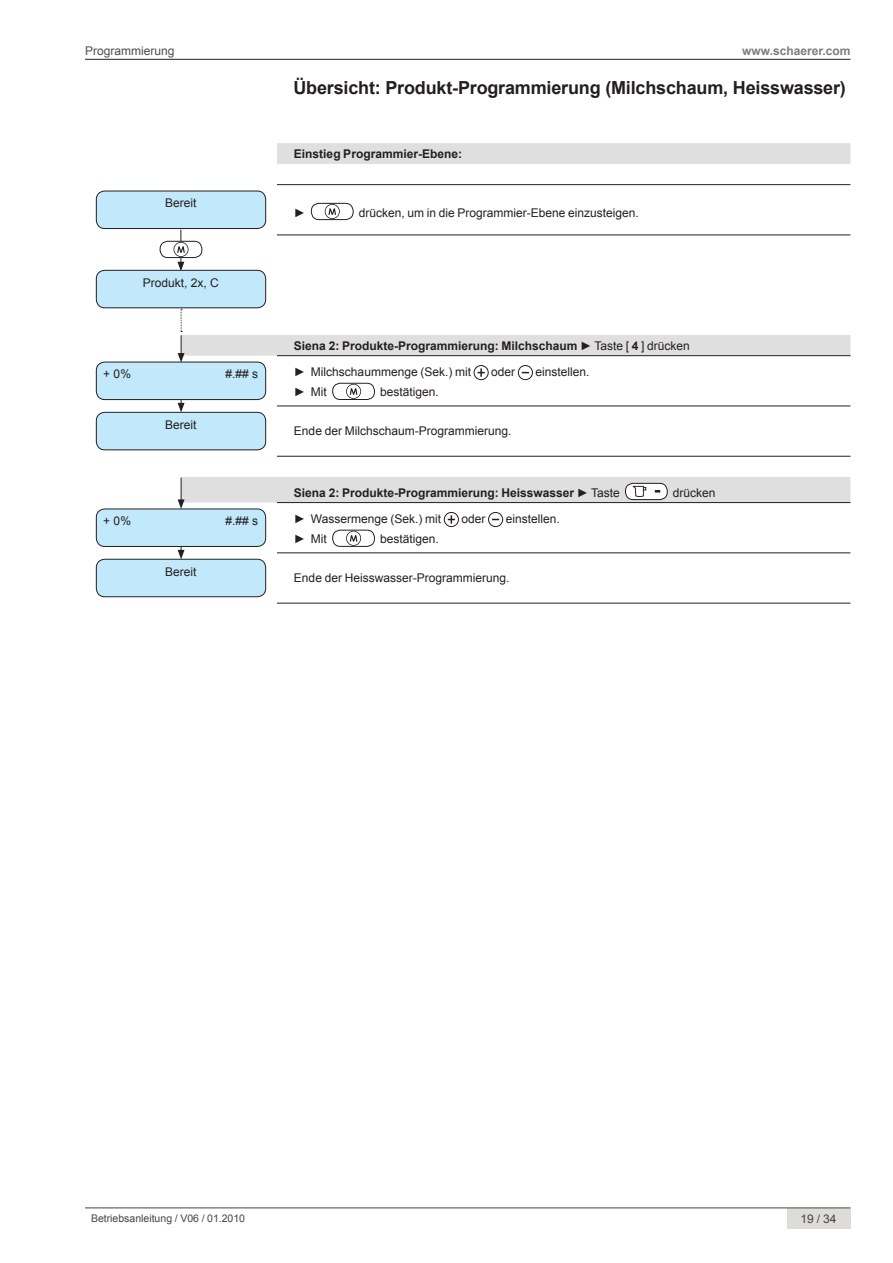
<style>
.page{position:relative;width:893px;height:1263px;background:#fff}
.page>*{position:absolute;margin:0;border:0;box-sizing:border-box;transform-origin:0 0}
.t1{font:700 18px "Arial";letter-spacing:-.01em;color:#241f1f}
.t2{font:12px "Arial";color:#241f1f}
.t3{font:700 12px "Arial";color:#241f1f}
.t4{font:700 12px "Arial";color:#7d7c7e}
.t5{font:12px "Arial";color:#4e4b4c}
.t6{font:12px "Arial";color:#48453f}
.t7{font:10.5px "Arial";color:#48453f}
.s1{font-weight:400}
</style>
<div class="page">
<hr style="left:85px;top:59px;width:765px;height:1px;background:#241f1f">
<div style="left:787px;top:1208px;width:63px;height:20px;background:#dedcd9"></div>
<hr style="left:85px;top:1207px;width:702px;height:1px;background:#48453f">
<hr style="left:787px;top:1207px;width:63px;height:1px;background:#48453f">
<svg style="left:181px;top:143px;width:669px;height:360px"></svg>
<hr style="left:277px;top:355px;width:573px;height:1px;background:#241f1f">
<hr style="left:277px;top:406px;width:573px;height:1px;background:#241f1f">
<hr style="left:277px;top:456px;width:573px;height:1px;background:#241f1f">
<hr style="left:277px;top:502px;width:573px;height:1px;background:#241f1f">
<hr style="left:277px;top:553px;width:573px;height:1px;background:#241f1f">
<hr style="left:277px;top:603px;width:573px;height:1px;background:#241f1f">
<hr style="left:277px;top:184px;width:573px;height:1px;background:#241f1f">
<hr style="left:277px;top:235px;width:573px;height:1px;background:#241f1f">
<div style="left:96px;top:191px;width:170px;height:38px;background:#c1e8fb;border-radius:9px"></div>
<div style="left:96px;top:191px;width:170px;height:38px;border:1px solid #241f1f;border-radius:9px"></div>
<div style="left:311px;top:203px;width:42px;height:17px;background:#fff;border-radius:8px"></div>
<div style="left:311px;top:203px;width:42px;height:17px;border:1px solid #241f1f;border-radius:8px"></div>
<svg style="left:325px;top:204px;width:15px;height:15px"></svg>
<div style="left:160px;top:241px;width:42px;height:17px;background:#fff;border-radius:8px"></div>
<div style="left:160px;top:241px;width:42px;height:17px;border:1px solid #241f1f;border-radius:8px"></div>
<svg style="left:173px;top:242px;width:16px;height:28px"></svg>
<div style="left:96px;top:270px;width:170px;height:38px;background:#c1e8fb;border-radius:9px"></div>
<div style="left:96px;top:270px;width:170px;height:38px;border:1px solid #241f1f;border-radius:9px"></div>
<div style="left:96px;top:362px;width:170px;height:38px;background:#c1e8fb;border-radius:9px"></div>
<div style="left:96px;top:362px;width:170px;height:38px;border:1px solid #241f1f;border-radius:9px"></div>
<svg style="left:474px;top:365px;width:14px;height:15px"></svg>
<div style="left:474px;top:365px;width:15px;height:15px;border:1px solid #241f1f;border-radius:50%"></div>
<svg style="left:477px;top:368px;width:8px;height:9px"></svg>
<svg style="left:518px;top:365px;width:14px;height:15px"></svg>
<div style="left:518px;top:365px;width:15px;height:15px;border:1px solid #241f1f;border-radius:50%"></div>
<div style="left:333px;top:383px;width:41px;height:16px;background:#fff;border-radius:8px"></div>
<div style="left:332px;top:383px;width:43px;height:17px;border:1px solid #241f1f;border-radius:8px"></div>
<svg style="left:346px;top:384px;width:15px;height:15px"></svg>
<div style="left:96px;top:412px;width:170px;height:38px;background:#c1e8fb;border-radius:9px"></div>
<div style="left:96px;top:412px;width:170px;height:38px;border:1px solid #241f1f;border-radius:9px"></div>
<div style="left:625px;top:483px;width:42px;height:17px;background:#fff;border-radius:8px"></div>
<div style="left:625px;top:483px;width:43px;height:17px;border:1px solid #241f1f;border-radius:8px"></div>
<svg style="left:632px;top:486px;width:14px;height:12px"></svg>
<div style="left:96px;top:509px;width:170px;height:37px;background:#c1e8fb;border-radius:9px"></div>
<div style="left:96px;top:509px;width:170px;height:38px;border:1px solid #241f1f;border-radius:9px"></div>
<svg style="left:444px;top:512px;width:14px;height:14px"></svg>
<div style="left:444px;top:512px;width:15px;height:15px;border:1px solid #241f1f;border-radius:50%"></div>
<svg style="left:448px;top:515px;width:7px;height:9px"></svg>
<svg style="left:488px;top:512px;width:15px;height:14px"></svg>
<div style="left:488px;top:512px;width:15px;height:15px;border:1px solid #241f1f;border-radius:50%"></div>
<div style="left:332px;top:530px;width:43px;height:17px;border:1px solid #241f1f;border-radius:8px"></div>
<svg style="left:346px;top:531px;width:15px;height:15px"></svg>
<div style="left:96px;top:559px;width:170px;height:38px;background:#c1e8fb;border-radius:9px"></div>
<div style="left:96px;top:559px;width:170px;height:38px;border:1px solid #241f1f;border-radius:9px"></div>
<svg style="left:178px;top:400px;width:7px;height:12px"></svg>
<svg style="left:178px;top:309px;width:7px;height:53px"></svg>
<svg style="left:178px;top:477px;width:7px;height:32px"></svg>
<svg style="left:178px;top:547px;width:7px;height:12px"></svg>
<p class="t5" style="left:85px;top:43px;width:91px">Programmierung</p>
<p class="t4" style="left:742px;top:43px;width:110px">www.schaerer.com</p>
<h1 class="t1" style="left:293px;top:76px;width:554px">Übersicht: Produkt-Programmierung (Milchschaum, Heisswasser)</h1>
<p class="t2" style="left:165px;top:195px;width:33px">Bereit</p>
<p class="t2" style="left:143px;top:274px;width:78px">Produkt, 2x, C</p>
<p class="t3" style="left:294px;top:146px;width:170px">Einstieg Programmier-Ebene:</p>
<p class="t2" style="left:294px;top:204px;width:13px">►</p>
<p class="t2" style="left:359px;top:204px;width:282px">drücken, um in die Programmier-Ebene einzusteigen.</p>
<p class="t3" style="left:294px;top:338px;width:397px">Siena 2: Produkte-Programmierung: Milchschaum <span class="s1">► Taste [</span> 4 <span class="s1">] drücken</span></p>
<p class="t2" style="left:103px;top:366px;width:29px">+ 0%</p>
<p class="t2" style="left:226px;top:366px;width:34px">#.## s</p>
<p class="t2" style="left:294px;top:364px;width:179px">► Milchschaummenge (Sek.) mit</p>
<p class="t2" style="left:491px;top:364px;width:26px">oder</p>
<p class="t2" style="left:535px;top:364px;width:56px">einstellen.</p>
<p class="t2" style="left:294px;top:384px;width:34px">► Mit</p>
<p class="t2" style="left:380px;top:384px;width:60px">bestätigen.</p>
<p class="t2" style="left:165px;top:416px;width:33px">Bereit</p>
<p class="t2" style="left:294px;top:423px;width:219px">Ende der Milchschaum-Programmierung.</p>
<p class="t3" style="left:294px;top:484px;width:327px">Siena 2: Produkte-Programmierung: Heisswasser <span class="s1">► Taste</span></p>
<p class="t2" style="left:673px;top:484px;width:44px">drücken</p>
<p class="t2" style="left:103px;top:513px;width:29px">+ 0%</p>
<p class="t2" style="left:226px;top:513px;width:34px">#.## s</p>
<p class="t2" style="left:294px;top:511px;width:149px">► Wassermenge (Sek.) mit</p>
<p class="t2" style="left:461px;top:511px;width:26px">oder</p>
<p class="t2" style="left:506px;top:511px;width:56px">einstellen.</p>
<p class="t2" style="left:294px;top:531px;width:34px">► Mit</p>
<p class="t2" style="left:380px;top:531px;width:60px">bestätigen.</p>
<p class="t2" style="left:165px;top:563px;width:33px">Bereit</p>
<p class="t2" style="left:294px;top:570px;width:217px">Ende der Heisswasser-Programmierung.</p>
<p class="t7" style="left:91px;top:1211px;width:156px">Betriebsanleitung / V06 / 01.2010</p>
<p class="t6" style="left:800px;top:1210px;width:38px">19 / 34</p>
</div>
